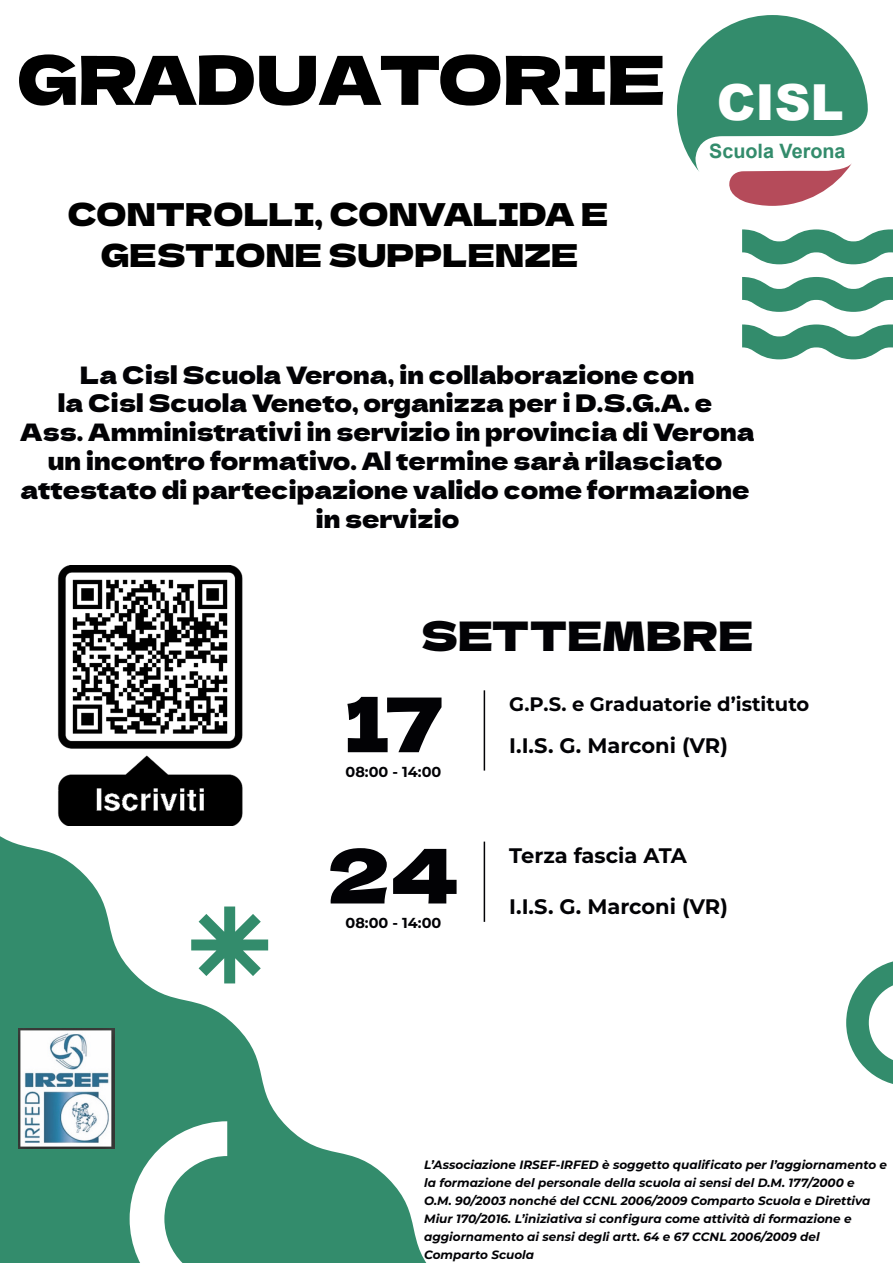
<style>
.page{position:relative;width:893px;height:1263px;background:#fff}
.page>*{position:absolute;margin:0;border:0;box-sizing:border-box;transform-origin:0 0}
.t1{font:75.15px "Dela Gothic One";color:#020205}
.t2{font:67.5px "Dela Gothic One";color:#000}
.t3{font:900 49.65px "Arial";color:#fff}
.t4{font:40.5px "Dela Gothic One";color:#020205}
.t5{font:31.5px/40.5px "Dela Gothic One";color:#000;text-align:center}
.t6{font:24px/28.8px "Dela Gothic One";color:#020205;text-align:center}
.t7{font:700 21px "Montserrat";color:#020205}
.t8{font:700 19.8px "Arial";color:#338c6c}
.t9{font:700 19.5px "Montserrat";color:#020205}
.t10{font:700 14.55px "Montserrat";color:#020205}
.t11{font:italic 700 12px/18px "Montserrat";color:#020205}
</style>
<div class="page">
<svg style="left:0;top:836px;width:427px;height:427px"></svg>
<svg style="left:742px;top:229px;width:151px;height:35px"></svg>
<svg style="left:742px;top:277px;width:151px;height:35px"></svg>
<svg style="left:742px;top:324px;width:151px;height:35px"></svg>
<svg style="left:846px;top:961px;width:47px;height:123px"></svg>
<svg style="left:130px;top:1121px;width:97px;height:142px"></svg>
<svg style="left:191px;top:906px;width:77px;height:77px"></svg>
<hr style="left:484px;top:690px;width:1px;height:80px;background:#020205">
<hr style="left:484px;top:841px;width:1px;height:81px;background:#020205">
<svg style="left:677px;top:15px;width:191px;height:191px"></svg>
<img style="left:57px;top:565px;width:186px;height:261px">
<img style="left:19px;top:1028px;width:95px;height:120px">
<h2 class="t2" style="left:16px;top:27px;width:651px">GRADUATORIE</h2>
<h3 class="t5" style="left:67px;top:193px;width:542px">CONTROLLI, CONVALIDA E<br>GESTIONE SUPPLENZE</h3>
<h3 class="t3" style="left:717px;top:66px;width:128px">CISL</h3>
<h3 class="t8" style="left:709px;top:138px;width:138px">Scuola Verona</h3>
<p class="t6" style="left:20px;top:359px;width:736px">La Cisl Scuola Verona, in collaborazione con<br>la Cisl Scuola Veneto, organizza per i D.S.G.A. e<br>Ass. Amministrativi in servizio in provincia di Verona un incontro formativo. Al termine sarà rilasciato attestato di partecipazione valido come formazione in servizio</p>
<h3 class="t4" style="left:421px;top:605px;width:334px">SETTEMBRE</h3>
<h1 class="t1" style="left:344px;top:666px;width:100px">17</h1>
<h3 class="t9" style="left:509px;top:690px;width:301px">G.P.S. e Graduatorie d’istituto</h3>
<h3 class="t7" style="left:509px;top:731px;width:220px">I.I.S. G. Marconi (VR)</h3>
<p class="t10" style="left:345px;top:761px;width:97px">08:00 - 14:00</p>
<h1 class="t1" style="left:327px;top:817px;width:134px">24</h1>
<h3 class="t7" style="left:509px;top:840px;width:179px">Terza fascia ATA</h3>
<h3 class="t7" style="left:509px;top:891px;width:220px">I.I.S. G. Marconi (VR)</h3>
<p class="t10" style="left:345px;top:912px;width:97px">08:00 - 14:00</p>
<p class="t11" style="left:424px;top:1155px;width:464px">L’Associazione IRSEF-IRFED è soggetto qualificato per l’aggiornamento e la formazione del personale della scuola ai sensi del D.M. 177/2000 e<br>O.M. 90/2003 nonché del CCNL 2006/2009 Comparto Scuola e Direttiva Miur 170/2016. L’iniziativa si configura come attività di formazione e aggiornamento ai sensi degli artt. 64 e 67 CCNL 2006/2009 del<br>Comparto Scuola</p>
</div>
